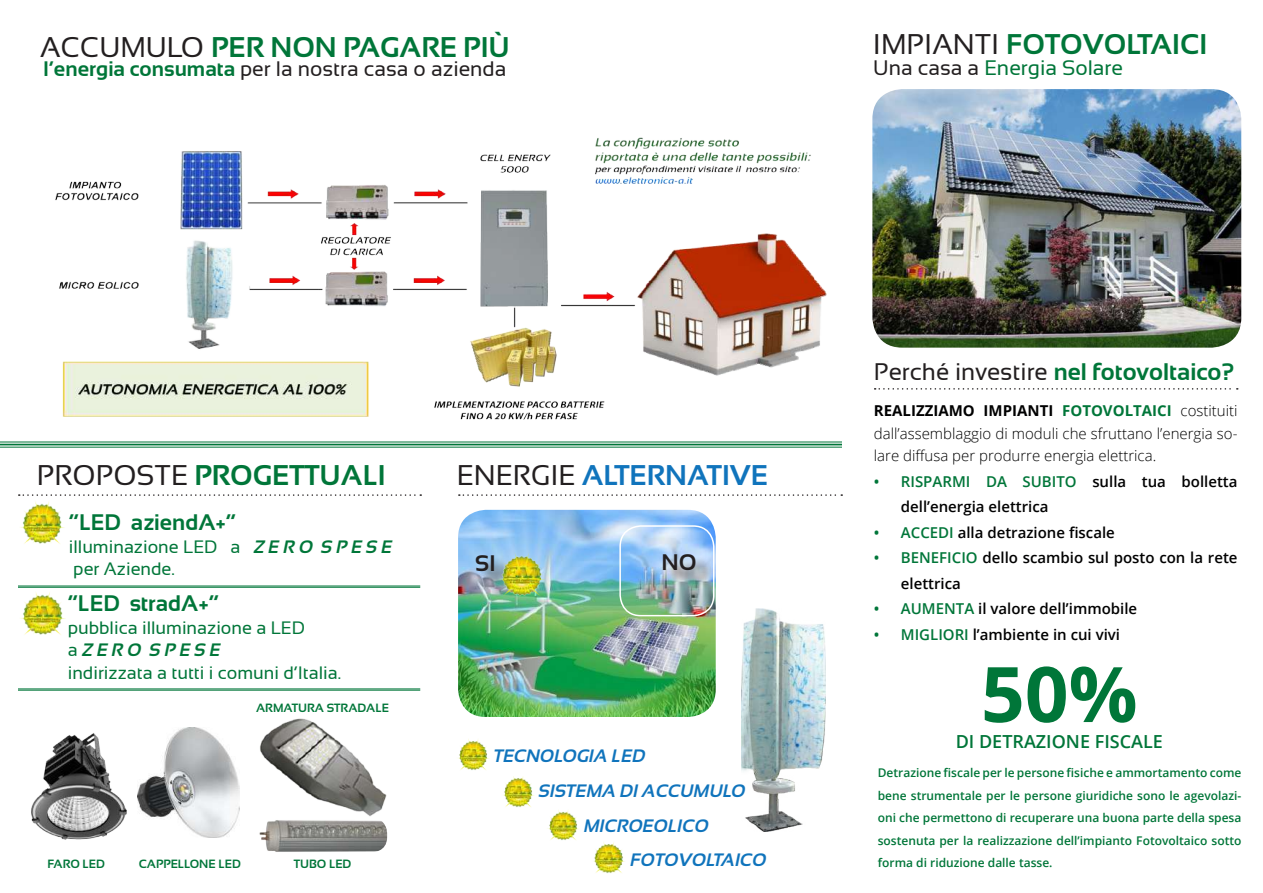
<style>
.page{position:relative;width:1263px;height:893px;background:#fff}
.page>*{position:absolute;margin:0;border:0;box-sizing:border-box;transform-origin:0 0}
.t1{font:700 76.65px "Open Sans";color:#007639}
.t2{font:700 28.5px "Sansation";color:#007639}
.t3{font:700 28.5px "Sansation";color:#1074bc}
.t4{font:700 24px "Sansation";color:#007639}
.t5{font:700 22.5px "Sansation";color:#007639}
.t6{font:700 22.5px "Sansation";color:#231f20}
.t7{font:21px "Sansation";color:#231f20}
.t8{font:21px "Sansation";color:#007639}
.t9{font:18px/22.5px "Sansation";color:#007639}
.t10{font:italic 700 18px "Sansation";color:#1074bc}
.t11{font:600 18px "Open Sans";color:#007639}
.t12{font:600 15px/25.5px "Open Sans";color:#000001}
.t13{font:300 15px/22.5px "Open Sans";color:#000001;text-align:justify}
.t14{font:600 12px/22.5px "Open Sans";color:#007639;text-align:justify}
.t15{font:700 12px "Sansation";color:#007639}
.s1{font-weight:400;color:#231f20}
.s2{font-weight:700;color:#007639}
.s3{color:#231f20}
.s4{font-weight:700;font-style:italic}
.s5{font-weight:700}
.s6{color:#007639}
</style>
<div class="page">
<svg style="left:875px;top:388px;width:363px;height:2px"></svg>
<hr style="left:0;top:447px;width:842px;height:1px;background:#007639">
<hr style="left:0;top:444px;width:842px;height:1px;background:#007639">
<hr style="left:0;top:442px;width:842px;height:1px;background:#007639">
<hr style="left:18px;top:586px;width:402px;height:1px;background:#007639">
<hr style="left:18px;top:587px;width:402px;height:1px;background:#007639">
<hr style="left:18px;top:689px;width:402px;height:1px;background:#007639">
<hr style="left:18px;top:690px;width:402px;height:1px;background:#007639">
<svg style="left:19px;top:494px;width:402px;height:2px"></svg>
<svg style="left:459px;top:494px;width:383px;height:2px"></svg>
<img style="left:55px;top:137px;width:772px;height:283px">
<img style="left:872px;top:89px;width:369px;height:259px">
<img style="left:741px;top:608px;width:84px;height:224px">
<img style="left:458px;top:510px;width:258px;height:207px">
<div style="left:479px;top:557px;width:34px;height:32px;background:#231f20;opacity:.75"></div>
<div style="left:666px;top:557px;width:48px;height:32px;background:#231f20;opacity:.75"></div>
<img style="left:493px;top:552px;width:59px;height:44px">
<div style="left:619px;top:525px;width:95px;height:91px;border:2px solid #fff;border-radius:21px"></div>
<img style="left:458px;top:739px;width:31px;height:31px">
<img style="left:503px;top:776px;width:31px;height:31px">
<img style="left:548px;top:810px;width:31px;height:30px">
<img style="left:593px;top:842px;width:32px;height:31px">
<img style="left:259px;top:718px;width:128px;height:134px">
<img style="left:20px;top:501px;width:45px;height:43px">
<img style="left:20px;top:592px;width:46px;height:43px">
<img style="left:31px;top:733px;width:96px;height:107px">
<img style="left:137px;top:727px;width:103px;height:111px">
<h2 class="t2" style="left:40px;top:31px;width:471px"><span class="s1">ACCUMULO</span> PER NON PAGARE PIÙ</h2>
<h3 class="t7" style="left:44px;top:57px;width:464px"><span class="s2">l’energia consumata</span> per la nostra casa o azienda</h3>
<h2 class="t2" style="left:873px;top:28px;width:336px"><span class="s1">IMPIANTI</span> FOTOVOLTAICI</h2>
<h3 class="t8" style="left:873px;top:56px;width:251px"><span class="s3">Una casa a</span> Energia Solare</h3>
<h2 class="t2" style="left:37px;top:459px;width:350px"><span class="s1">PROPOSTE</span> PROGETTUALI</h2>
<h2 class="t3" style="left:457px;top:459px;width:313px"><span class="s1">ENERGIE</span> ALTERNATIVE</h2>
<h3 class="t5" style="left:69px;top:510px;width:169px">“LED aziendA+”</h3>
<h3 class="t9" style="left:69px;top:535px;width:325px">illuminazione LED a <span class="s4">Z E R O S P E S E </span>per Aziende.</h3>
<h3 class="t5" style="left:68px;top:591px;width:153px">“LED stradA+”</h3>
<h3 class="t9" style="left:68px;top:616px;width:275px">pubblica illuminazione a LED<br>a <span class="s4">Z E R O S P E S E<br></span>indirizzata a tutti i comuni d’Italia.</h3>
<p class="t15" style="left:256px;top:701px;width:134px">ARMATURA STRADALE</p>
<p class="t15" style="left:48px;top:857px;width:59px">FARO LED</p>
<p class="t15" style="left:139px;top:857px;width:104px">CAPPELLONE LED</p>
<p class="t15" style="left:294px;top:857px;width:59px">TUBO LED</p>
<h3 class="t6" style="left:475px;top:550px;width:22px">SI</h3>
<h3 class="t6" style="left:661px;top:550px;width:37px">NO</h3>
<h3 class="t10" style="left:494px;top:745px;width:153px">TECNOLOGIA LED</h3>
<h3 class="t10" style="left:539px;top:780px;width:208px">SISTEMA DI ACCUMULO</h3>
<h3 class="t10" style="left:584px;top:816px;width:126px">MICROEOLICO</h3>
<h3 class="t10" style="left:631px;top:849px;width:138px">FOTOVOLTAICO</h3>
<h3 class="t4" style="left:874px;top:358px;width:362px"><span class="s1">Perché investire</span> nel fotovoltaico?</h3>
<p class="t13" style="left:874px;top:399px;width:365px"><span class="s5">REALIZZIAMO IMPIANTI</span> <span class="s2">FOTOVOLTAICI</span> costituiti dall’assemblaggio di moduli che sfruttano l’energia so&shy;lare diffusa per produrre energia elettrica.</p>
<p class="t12" style="left:901px;top:468px;width:338px;text-indent:-27px"><span class="s6">• RISPARMI DA SUBITO</span> sulla tua bolletta dell’energia elettrica</p>
<p class="t12" style="left:874px;top:519px;width:242px"><span class="s6">• ACCEDI</span> alla detrazione fiscale</p>
<p class="t12" style="left:901px;top:545px;width:338px;text-indent:-27px"><span class="s6">• BENEFICIO</span> dello scambio sul posto con la rete elettrica</p>
<p class="t12" style="left:874px;top:596px;width:265px"><span class="s6">• AUMENTA</span> il valore dell’immobile</p>
<p class="t12" style="left:874px;top:621px;width:248px"><span class="s6">• MIGLIORI</span> l’ambiente in cui vivi</p>
<h1 class="t1" style="left:981px;top:640px;width:158px">50%</h1>
<h3 class="t11" style="left:956px;top:729px;width:209px">DI DETRAZIONE FISCALE</h3>
<p class="t14" style="left:878px;top:761px;width:365px">Detrazione fiscale per le persone fisiche e ammortamento come bene strumentale per le persone giuridiche sono le agevolazi&shy;oni che permettono di recuperare una buona parte della spesa sostenuta per la realizzazione dell’impianto Fotovoltaico sotto forma di riduzione dalle tasse.</p>
</div>
